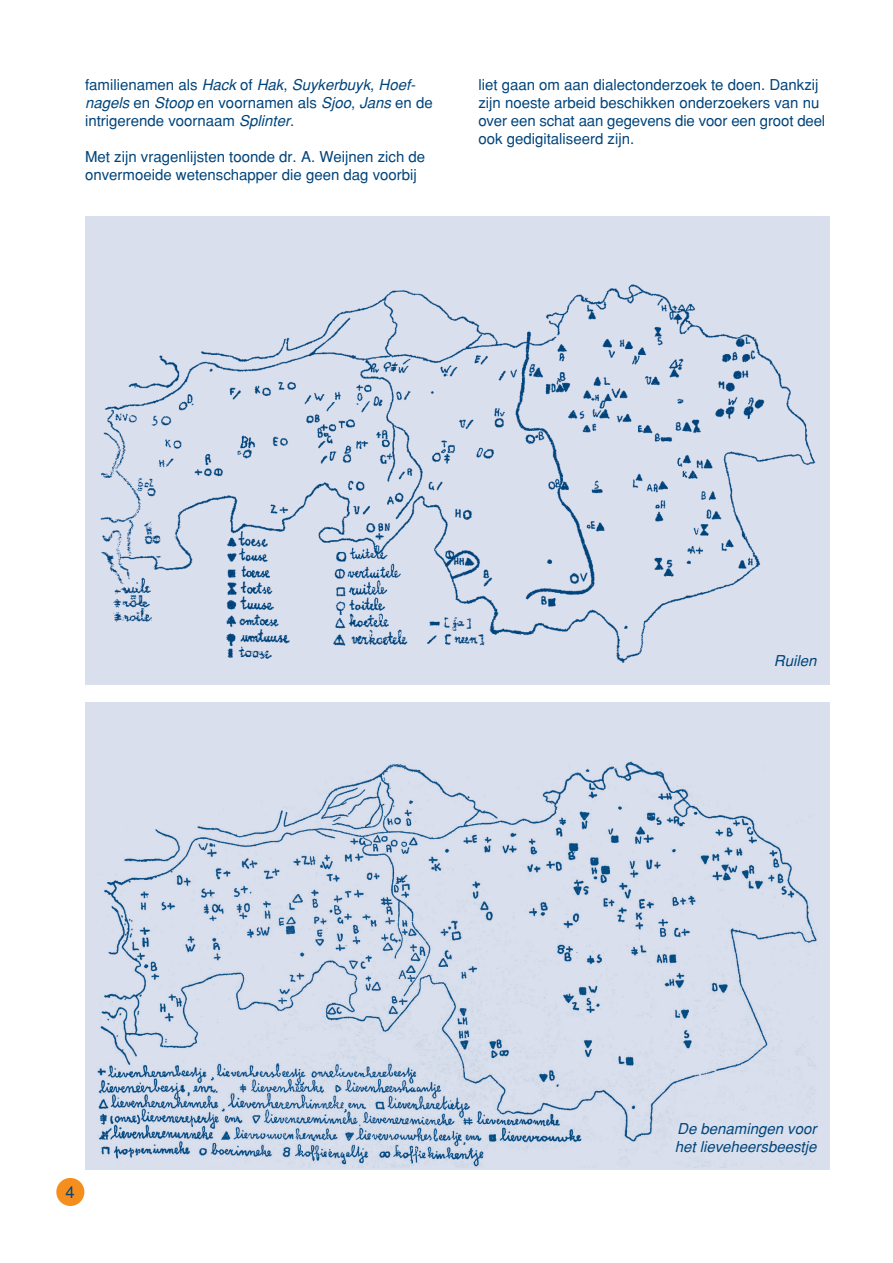
<style>
.page{position:relative;width:893px;height:1263px;background:#fff}
.page>*{position:absolute;margin:0;border:0;box-sizing:border-box;transform-origin:0 0}
.t1{font:16.5px "Helvetica";color:#00447b}
.t2{font:15px/18px "Helvetica";color:#00447b}
.t3{font:italic 15px/18px "Helvetica";color:#00447b}
.s1{font-style:italic}
</style>
<div class="page">
<div style="left:56px;top:1178px;width:28px;height:28px;background:#f68e1e;border-radius:50%"></div>
<img style="left:85px;top:216px;width:744px;height:468px">
<img style="left:85px;top:702px;width:744px;height:468px">
<p class="t2" style="left:85px;top:76px;width:349px">familienamen als <span class="s1">Hack</span> of <span class="s1">Hak</span>, <span class="s1">Suykerbuyk</span>, <span class="s1">Hoef&shy;nagels</span> en <span class="s1">Stoop</span> en voornamen als <span class="s1">Sjoo</span>, <span class="s1">Jans</span> en de intrigerende voornaam <span class="s1">Splinter</span>.</p>
<p class="t2" style="left:85px;top:148px;width:342px">Met zijn vragenlijsten toonde dr. A. Weijnen zich de onvermoeide wetenschapper die geen dag voorbij</p>
<p class="t2" style="left:478px;top:76px;width:348px">liet gaan om aan dialectonderzoek te doen. Dankzij zijn noeste arbeid beschikken onderzoekers van nu over een schat aan gegevens die voor een groot deel ook gedigitaliseerd zijn.</p>
<p class="t1" style="left:66px;top:1183px;width:11px">4</p>
<p class="t3" style="left:774px;top:652px;width:44px">Ruilen</p>
<p class="t3" style="left:675px;top:1120px;width:143px">De benamingen voor het lieveheersbeestje</p>
</div>
